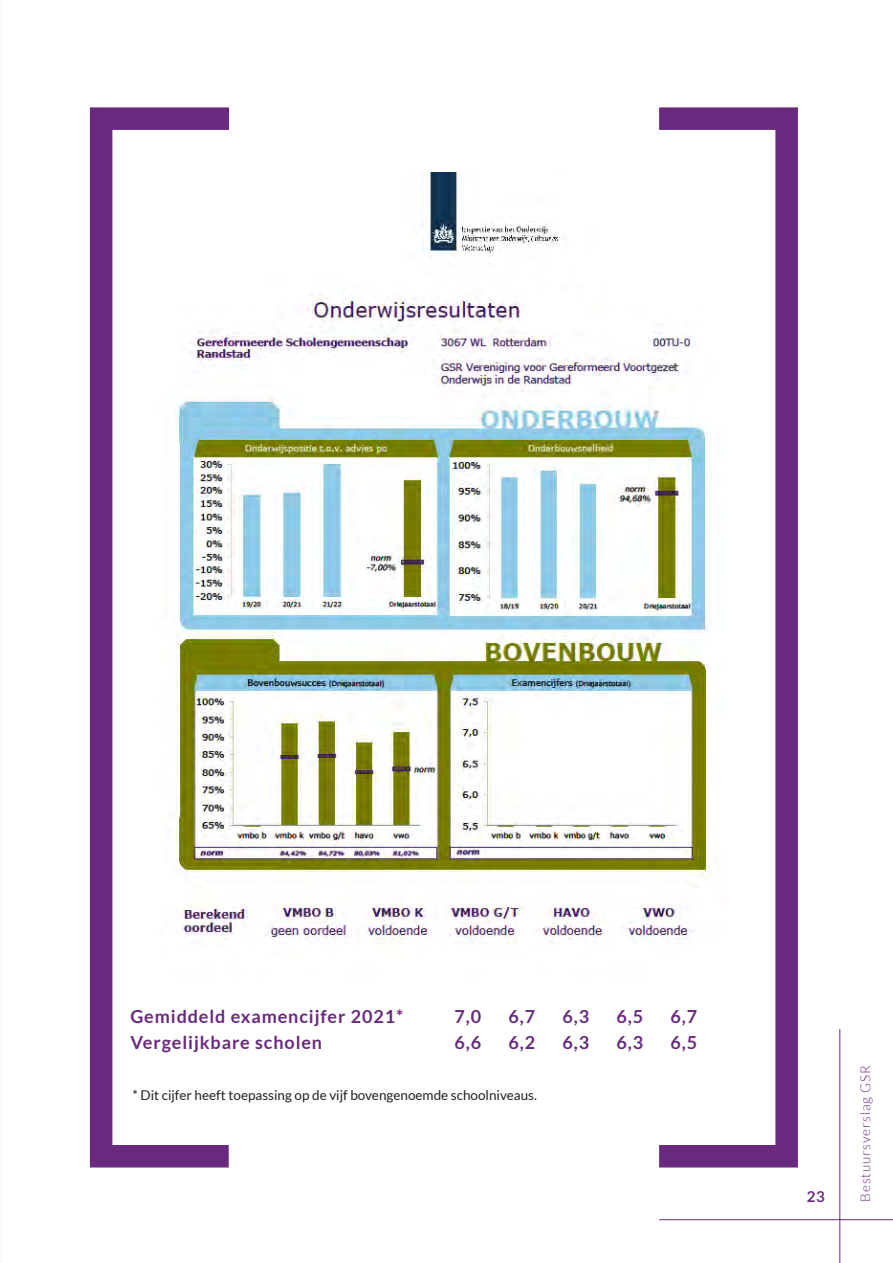
<style>
.page{position:relative;width:893px;height:1263px;background:#fff}
.page>*{position:absolute;margin:0;border:0;box-sizing:border-box;transform-origin:0 0}
.Tussenkop{font:700 18px "Lato";letter-spacing:.05em;color:#682a7e}
.t1{font:700 15px "Lato";color:#69297e}
.Platte_tekst{font:13.5px "Lato";color:#231f20}
.t2{font:300 13.5px "Lato";letter-spacing:.06em;color:#69297e}
</style>
<div class="page">
<hr style="left:840px;top:1029px;width:1px;height:234px;background:#682a7e">
<hr style="left:659px;top:1219px;width:234px;height:1px;background:#682a7e">
<div style="left:90px;top:107px;width:150px;height:1060px;border:22px solid #69297e"></div>
<div style="left:648px;top:107px;width:150px;height:1060px;border:22px solid #69297e"></div>
<img style="left:173px;top:172px;width:538px;height:805px">
<div style="left:525px;top:291px;width:58px;height:36px;background:#fff"></div>
<p class="Tussenkop" style="left:130px;top:1006px;width:274px">Gemiddeld examencijfer 2021*</p>
<p class="Tussenkop" style="left:454px;top:1006px;width:28px">7,0</p>
<p class="Tussenkop" style="left:508px;top:1006px;width:28px">6,7</p>
<p class="Tussenkop" style="left:562px;top:1006px;width:28px">6,3</p>
<p class="Tussenkop" style="left:616px;top:1006px;width:28px">6,5</p>
<p class="Tussenkop" style="left:670px;top:1006px;width:28px">6,7</p>
<p class="Tussenkop" style="left:130px;top:1032px;width:193px">Vergelijkbare scholen</p>
<p class="Tussenkop" style="left:454px;top:1032px;width:28px">6,6</p>
<p class="Tussenkop" style="left:508px;top:1032px;width:28px">6,2</p>
<p class="Tussenkop" style="left:562px;top:1032px;width:28px">6,3</p>
<p class="Tussenkop" style="left:616px;top:1032px;width:28px">6,3</p>
<p class="Tussenkop" style="left:670px;top:1032px;width:28px">6,5</p>
<p class="Platte_tekst" style="left:133px;top:1087px;width:406px">* Dit cijfer heeft toepassing op de vijf bovengenoemde schoolniveaus.</p>
<p class="t1" style="left:807px;top:1187px;width:19px">23</p>
<p class="t2" style="left:858px;top:1201px;width:137px;rotate:-90deg">Bestuursverslag GSR</p>
</div>
